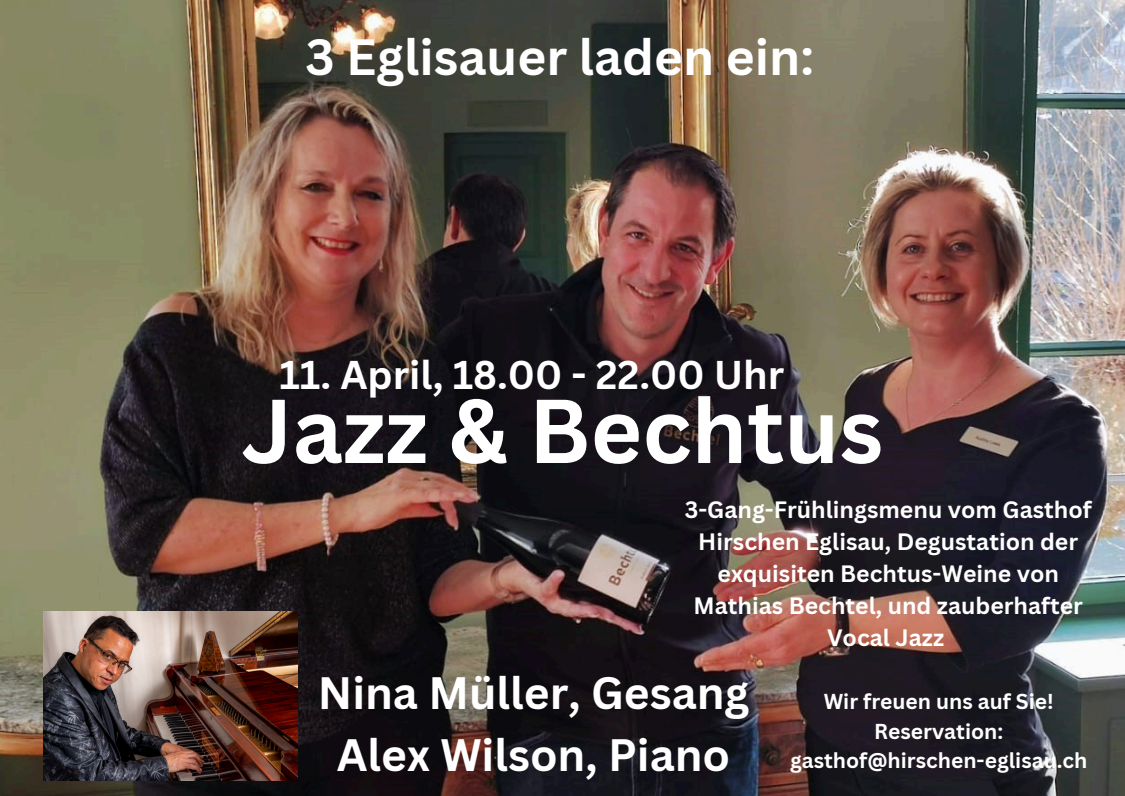
<style>
.page{position:relative;width:1125px;height:796px;background:#fff}
.page>*{position:absolute;margin:0;border:0;box-sizing:border-box;transform-origin:0 0}
.t1{font:700 88.5px "Canva Sans";color:#fff}
.t2{font:700 49.5px "Canva Sans";color:#fff}
.t3{font:700 44.17px/61.7px "Canva Sans";color:#fff;text-align:center}
.t4{font:700 39.08px "Canva Sans";color:#fff}
.t5{font:700 23.02px/32.1px "Canva Sans";color:#fff;text-align:center}
.t6{font:700 21px/29.2px "Canva Sans";color:#fff;text-align:center}
</style>
<div class="page">
<img style="left:0;top:0;width:1125px;height:795px">
<img style="left:44px;top:611px;width:254px;height:169px">
<h4 class="t2" style="left:305px;top:22px;width:510px">3 Eglisauer laden ein:</h4>
<h2 class="t4" style="left:279px;top:347px;width:506px">11. April, 18.00 - 22.00 Uhr</h2>
<p class="t1" style="left:242px;top:368px;width:643px">Jazz &amp; Bechtus</p>
<p class="t5" style="left:685px;top:493px;width:409px">3-Gang-Frühlingsmenu vom Gasthof<br>Hirschen Eglisau, Degustation der exquisiten Bechtus-Weine von<br>Mathias Bechtel, und zauberhafter<br>Vocal Jazz</p>
<h1 class="t3" style="left:318px;top:661px;width:433px">Nina Müller, Gesang<br>Alex Wilson, Piano</h1>
<p class="t6" style="left:824px;top:686px;width:232px">Wir freuen uns auf Sie!</p>
<h3 class="t6" style="left:790px;top:715px;width:299px">Reservation: gasthof@hirschen-eglisau.ch</h3>
</div>
